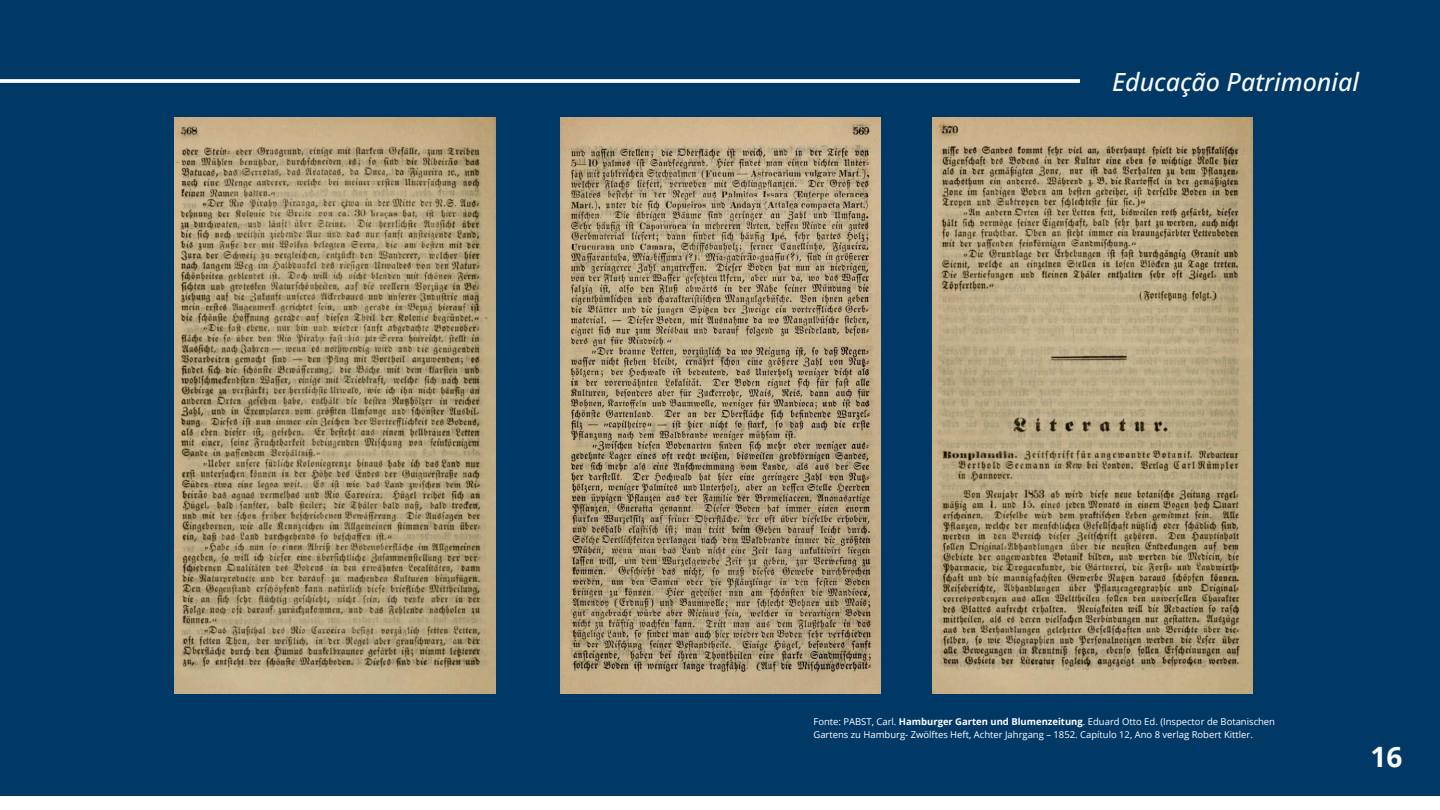
<style>
.page{position:relative;width:1440px;height:810px;background:#fff}
.page>*{position:absolute;margin:0;border:0;box-sizing:border-box;transform-origin:0 0}
.t1{font:700 28px "Open Sans";color:#f8fbfd}
.t2{font:italic 500 25px "Open Sans";color:#f8fbfd}
.t3{font:9.5px/13px "Open Sans";color:#fff}
.s1{font-weight:700}
</style>
<div class="page">
<div style="left:0;top:0;width:1440px;height:796px;background:#003866"></div>
<svg style="left:0;top:79px;width:1080px;height:4px;background:#eff2f5"></svg>
<img style="left:175px;top:117px;width:320px;height:576px">
<img style="left:560px;top:117px;width:320px;height:576px">
<img style="left:932px;top:117px;width:321px;height:576px">
<h2 class="t2" style="left:1112px;top:64px;width:248px">Educação Patrimonial</h2>
<p class="t3" style="left:814px;top:714px;width:463px">Fonte: PABST, Carl. <span class="s1">Hamburger Garten und Blumenzeitung</span>. Eduard Otto Ed. (Inspector de Botanischen<br>Gartens zu Hamburg- Zwölftes Heft, Achter Jahrgang – 1852. Capítulo 12, Ano 8 verlag Robert Kittler.</p>
<h1 class="t1" style="left:1370px;top:737px;width:33px">16</h1>
</div>
